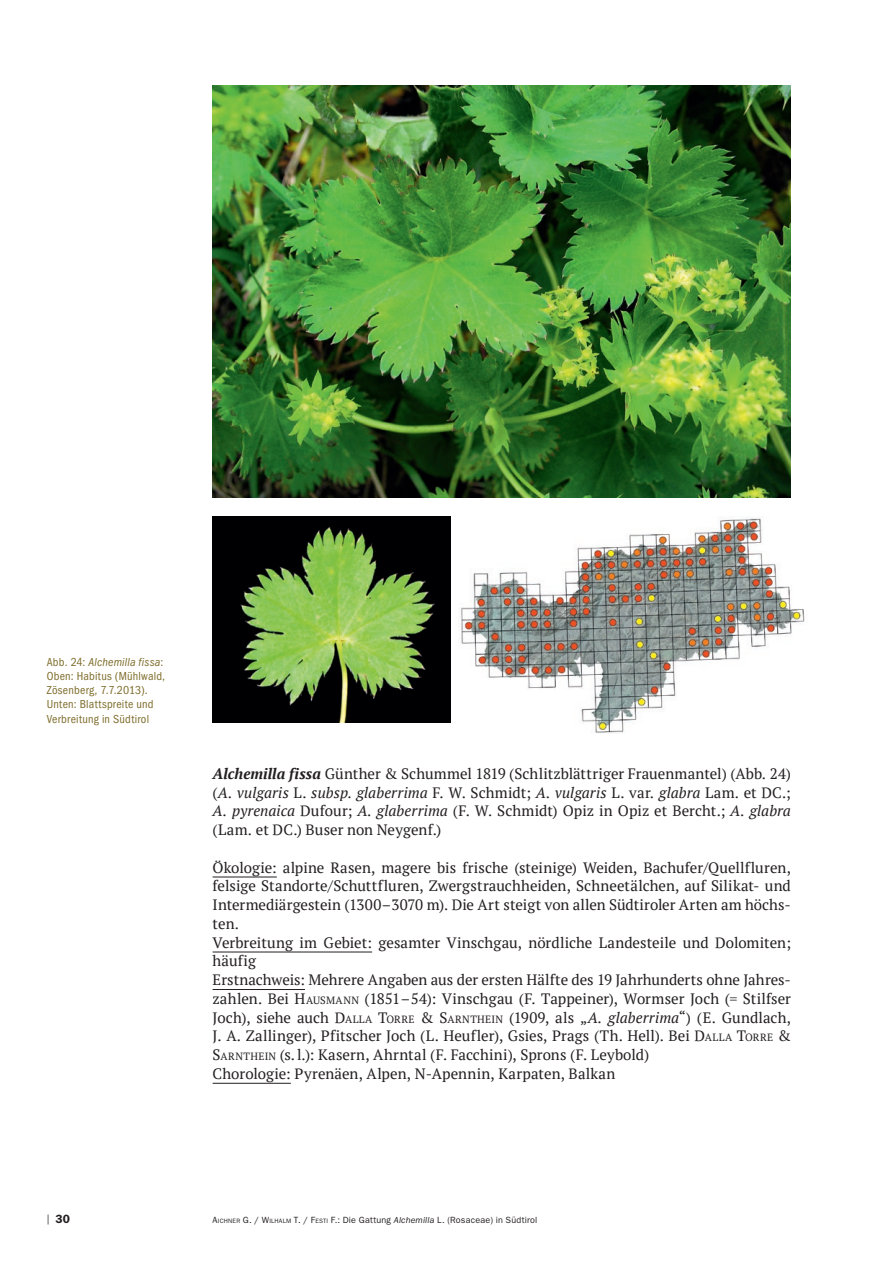
<style>
.page{position:relative;width:893px;height:1263px;background:#fff}
.page>*{position:absolute;margin:0;border:0;box-sizing:border-box;transform-origin:0 0}
.t1{font:15px/18.8px "PT Serif";letter-spacing:.005em;color:#231f20;text-align:justify}
.t2{font:condensed 12px/14.2px "ITC Franklin Gothic Std";letter-spacing:.02em;color:#7e6d2c}
.t3{font:600 12px "ITC Franklin Gothic Std";color:#231f20}
.t4{font:9px "ITC Franklin Gothic Std";letter-spacing:.02em;color:#231f20}
.s1{font-style:italic}
.s2{font-weight:700;font-style:italic}
.s3{font-style:inherit}
.s4{font-size:10.5px}
.s5{font-family:"PT Serif";font-weight:400}
.s6{font-size:6.3px}
</style>
<div class="page">
<hr style="left:213px;top:877px;width:64px;height:1px;background:#231f20">
<hr style="left:213px;top:952px;width:159px;height:1px;background:#231f20">
<hr style="left:213px;top:989px;width:92px;height:1px;background:#231f20">
<hr style="left:213px;top:1083px;width:78px;height:1px;background:#231f20">
<img style="left:458px;top:518px;width:347px;height:215px">
<img style="left:213px;top:516px;width:238px;height:207px">
<img style="left:213px;top:85px;width:578px;height:413px">
<p class="t2" style="left:47px;top:655px;width:120px">Abb. 24: <span class="s1">Alchemilla fissa</span>:<br>Oben: Habitus (Mühlwald,<br>Zösenberg, 7.7.2013).<br>Unten: Blattspreite und<br>Verbreitung in Südtirol</p>
<p class="t1" style="left:213px;top:764px;width:580px"><span class="s2">Alchemilla fissa</span> Günther &amp; Schummel 1819 (Schlitzblättriger Frauenmantel) (Abb. 24) (<span class="s1">A. vulgaris</span> L. <span class="s1">subsp. glaberrima</span> F. W. Schmidt; <span class="s1">A. vulgaris</span> L. var<span class="s1">. glabra</span> Lam. et DC.; <span class="s1">A. pyrenaica</span> Dufour; <span class="s1">A. glaberrima</span> (F. W. Schmidt) Opiz in Opiz et Bercht.; <span class="s1">A. glabra </span>(Lam. et DC.) Buser non Neygenf.)</p>
<p class="t1" style="left:213px;top:858px;width:580px;text-align:left">Ökologie: alpine Rasen, magere bis frische (steinige) Weiden, Bachufer/Quellfluren, felsige Standorte/Schuttfluren, Zwergstrauchheiden, Schneetälchen, auf Silikat- und Intermediärgestein (1300–3070 m). Die Art steigt von allen Südtiroler Arten am höchs&shy;ten.<br>Verbreitung im Gebiet: gesamter Vinschgau, nördliche Landesteile und Dolomiten; häufig<br>Erstnachweis: Mehrere Angaben aus der ersten Hälfte des 19 Jahrhunderts ohne Jahres&shy;zahlen. Bei <span class="s3">H</span><span class="s4">AUSMANN</span> (1851–54): Vinschgau (F. Tappeiner), Wormser Joch (= Stilfser Joch), siehe auch <span class="s3">D</span><span class="s4">ALLA</span> <span class="s3">T</span><span class="s4">ORRE</span> <span class="s3">&amp; S</span><span class="s4">ARNTHEIN</span> (1909, als „<span class="s1">A. glaberrima</span>“) (E. Gundlach, J. A. Zallinger), Pfitscher Joch (L. Heufler), Gsies, Prags (Th. Hell). Bei <span class="s3">D</span><span class="s4">ALLA</span> <span class="s3">T</span><span class="s4">ORRE</span> <span class="s3">&amp; S</span><span class="s4">ARNTHEIN</span> (s.l.): Kasern, Ahrntal (F. Facchini), Sprons (F. Leybold)<br>Chorologie: Pyrenäen, Alpen, N-Apennin, Karpaten, Balkan</p>
<p class="t3" style="left:47px;top:1211px;width:25px"><span class="s5">|</span> 30</p>
<p class="t4" style="left:213px;top:1214px;width:326px"><span class="s3">A</span><span class="s6">ICHNER</span> <span class="s3">G. / W</span><span class="s6">ILHALM</span> <span class="s3">T. / F</span><span class="s6">ESTI</span> <span class="s3">F.</span>: Die Gattung <span class="s1">Alchemilla</span> L. (Rosaceae) in Südtirol</p>
</div>
